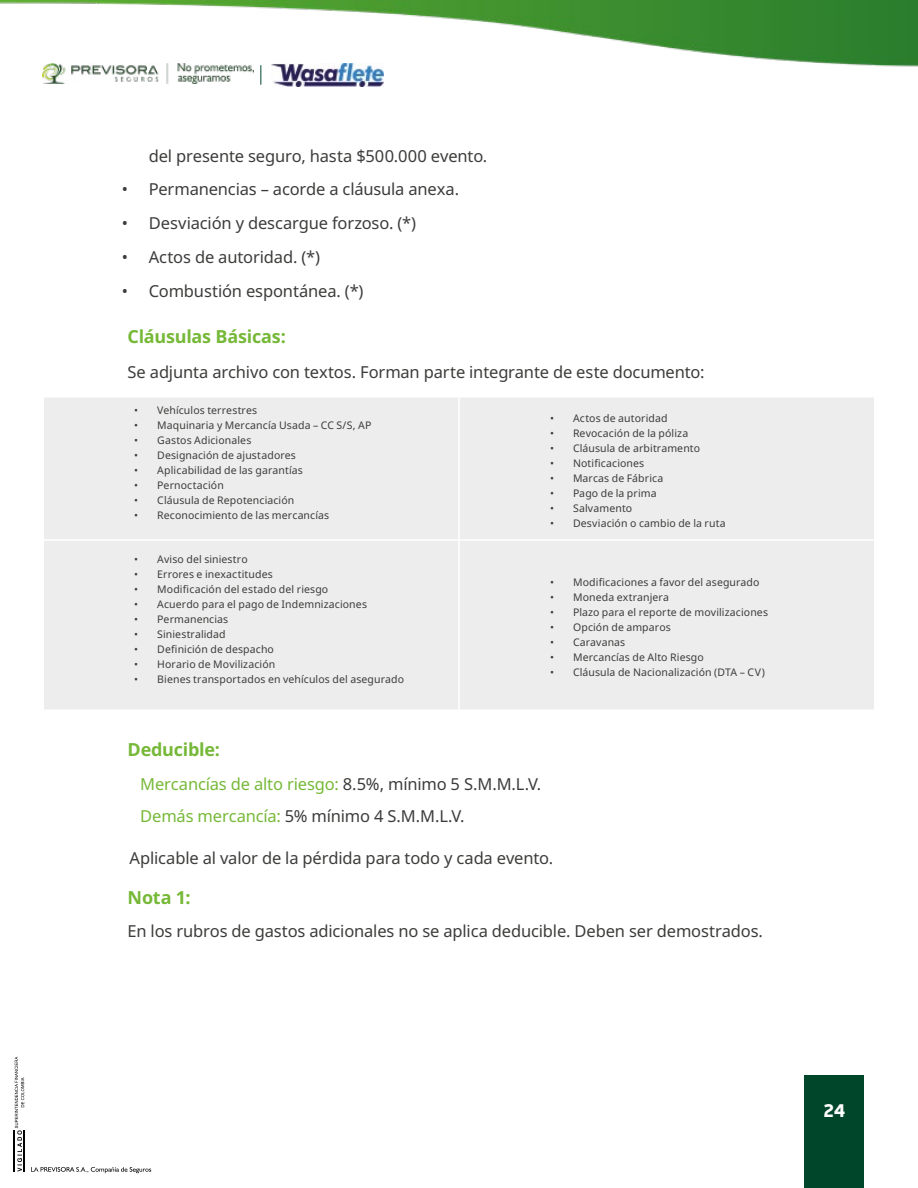
<style>
.page{position:relative;width:918px;height:1188px;background:#fff}
.page>*{position:absolute;margin:0;border:0;box-sizing:border-box;transform-origin:0 0}
.t1{font:700 18px "Noto Sans";letter-spacing:-.01em;color:#76b837}
.t2{font:900 18px "Neris";color:#fff}
.t3{font:16.5px/32.2px "Noto Sans";letter-spacing:-.01em;color:#3c3c3b}
.t4{font:10.5px "Noto Sans";letter-spacing:.01em;color:#3c3c3b}
.s1{color:#76b837}
</style>
<div class="page">
<div style="left:805px;top:1076px;width:59px;height:112px;background:#00462a"></div>
<div style="left:44px;top:398px;width:830px;height:311px;background:#ededed"></div>
<hr style="left:458px;top:397px;width:2px;height:142px;background:#fff">
<hr style="left:43px;top:539px;width:416px;height:2px;background:#fff">
<hr style="left:459px;top:539px;width:416px;height:2px;background:#fff">
<hr style="left:458px;top:541px;width:2px;height:169px;background:#fff">
<svg style="left:15px;top:1057px;width:9px;height:115px"></svg>
<svg style="left:31px;top:1167px;width:120px;height:6px"></svg>
<hr style="left:14px;top:1130px;width:1px;height:42px;background:#000">
<hr style="left:24px;top:1130px;width:1px;height:42px;background:#000">
<img style="left:0;top:0;width:918px;height:87px">
<img style="left:43px;top:64px;width:211px;height:19px">
<img style="left:272px;top:64px;width:111px;height:22px">
<svg style="left:261px;top:65px;width:1px;height:20px"></svg>
<h2 class="t3" style="left:149px;top:140px;width:340px">del presente seguro, hasta $500.000 evento.</h2>
<h2 class="t3" style="left:122px;top:174px;width:339px">• Permanencias – acorde a cláusula anexa.</h2>
<h2 class="t3" style="left:122px;top:207px;width:296px">• Desviación y descargue forzoso. (*)</h2>
<h2 class="t3" style="left:122px;top:241px;width:200px">• Actos de autoridad. (*)</h2>
<h2 class="t3" style="left:122px;top:275px;width:243px">• Combustión espontánea. (*)</h2>
<h1 class="t1" style="left:128px;top:327px;width:160px">Cláusulas Básicas:</h1>
<h2 class="t3" style="left:128px;top:356px;width:578px">Se adjunta archivo con textos. Forman parte integrante de este documento:</h2>
<p class="t4" style="left:134px;top:404px;width:124px">• Vehículos terrestres</p>
<p class="t4" style="left:134px;top:419px;width:239px">• Maquinaria y Mercancía Usada – CC S/S, AP</p>
<p class="t4" style="left:134px;top:434px;width:119px">• Gastos Adicionales</p>
<p class="t4" style="left:134px;top:449px;width:163px">• Designación de ajustadores</p>
<p class="t4" style="left:134px;top:464px;width:170px">• Aplicabilidad de las garantías</p>
<p class="t4" style="left:134px;top:479px;width:91px">• Pernoctación</p>
<p class="t4" style="left:134px;top:494px;width:162px">• Cláusula de Repotenciación</p>
<p class="t4" style="left:134px;top:509px;width:196px">• Reconocimiento de las mercancías</p>
<p class="t4" style="left:134px;top:554px;width:115px">• Aviso del siniestro</p>
<p class="t4" style="left:134px;top:569px;width:140px">• Errores e inexactitudes</p>
<p class="t4" style="left:134px;top:584px;width:196px">• Modificación del estado del riesgo</p>
<p class="t4" style="left:134px;top:599px;width:234px">• Acuerdo para el pago de Indemnizaciones</p>
<p class="t4" style="left:134px;top:614px;width:95px">• Permanencias</p>
<p class="t4" style="left:134px;top:629px;width:93px">• Siniestralidad</p>
<p class="t4" style="left:134px;top:644px;width:141px">• Definición de despacho</p>
<p class="t4" style="left:134px;top:659px;width:143px">• Horario de Movilización</p>
<p class="t4" style="left:134px;top:674px;width:271px">• Bienes transportados en vehículos del asegurado</p>
<p class="t4" style="left:550px;top:412px;width:119px">• Actos de autoridad</p>
<p class="t4" style="left:550px;top:427px;width:140px">• Revocación de la póliza</p>
<p class="t4" style="left:550px;top:442px;width:152px">• Cláusula de arbitramento</p>
<p class="t4" style="left:550px;top:457px;width:96px">• Notificaciones</p>
<p class="t4" style="left:550px;top:472px;width:115px">• Marcas de Fábrica</p>
<p class="t4" style="left:550px;top:487px;width:108px">• Pago de la prima</p>
<p class="t4" style="left:550px;top:502px;width:84px">• Salvamento</p>
<p class="t4" style="left:550px;top:517px;width:177px">• Desviación o cambio de la ruta</p>
<p class="t4" style="left:550px;top:576px;width:211px">• Modificaciones a favor del asegurado</p>
<p class="t4" style="left:550px;top:591px;width:120px">• Moneda extranjera</p>
<p class="t4" style="left:550px;top:606px;width:219px">• Plazo para el reporte de movilizaciones</p>
<p class="t4" style="left:550px;top:621px;width:122px">• Opción de amparos</p>
<p class="t4" style="left:550px;top:636px;width:77px">• Caravanas</p>
<p class="t4" style="left:550px;top:651px;width:155px">• Mercancías de Alto Riesgo</p>
<p class="t4" style="left:550px;top:666px;width:216px">• Cláusula de Nacionalización (DTA – CV)</p>
<h1 class="t1" style="left:128px;top:739px;width:94px">Deducible:</h1>
<h2 class="t3" style="left:140px;top:768px;width:403px"><span class="s1">Mercancías de alto riesgo:</span> 8.5%, mínimo 5 S.M.M.L.V.<br><span class="s1">Demás mercancía:</span> 5% mínimo 4 S.M.M.L.V.</h2>
<h2 class="t3" style="left:129px;top:842px;width:425px">Aplicable al valor de la pérdida para todo y cada evento.</h2>
<h1 class="t1" style="left:128px;top:887px;width:65px">Nota 1:</h1>
<h2 class="t3" style="left:128px;top:915px;width:637px">En los rubros de gastos adicionales no se aplica deducible. Deben ser demostrados.</h2>
<h1 class="t2" style="left:824px;top:1097px;width:23px">24</h1>
</div>
